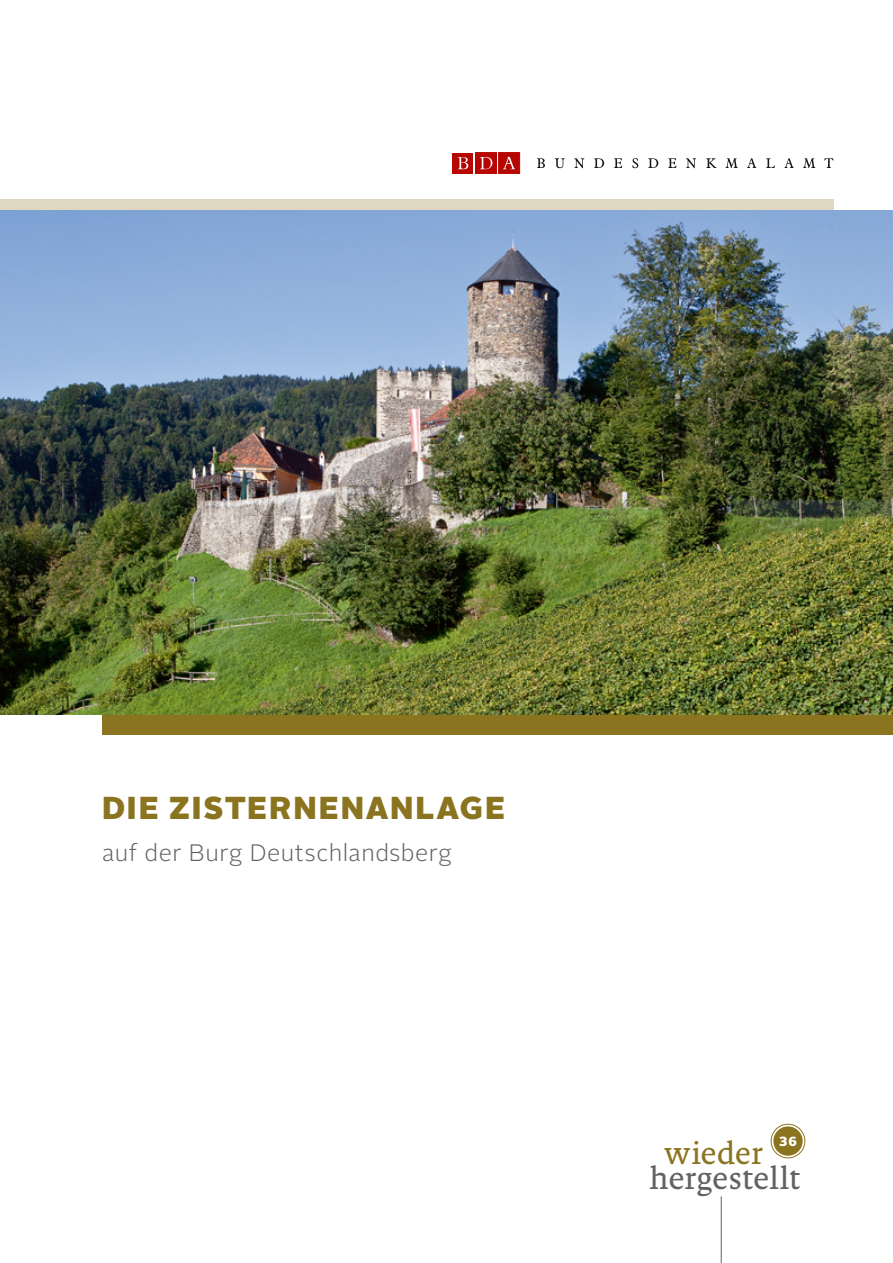
<style>
.page{position:relative;width:893px;height:1263px;background:#fff}
.page>*{position:absolute;margin:0;border:0;box-sizing:border-box;transform-origin:0 0}
.t1{font:32.7px "Malaga OT";letter-spacing:-.015em;color:#626261}
.t2{font:32.7px "Malaga OT";letter-spacing:-.015em;color:#8b7420}
.t3{font:900 31.65px "Alright Sans";letter-spacing:.06em;color:#8b7420}
.t4{font:300 23.7px "Alright Sans";letter-spacing:.02em;color:#626261}
.t5{font:900 13.35px "Alright Sans";color:#fff}
</style>
<div class="page">
<div style="left:102px;top:693px;width:791px;height:42px;background:#8b7420"></div>
<div style="left:0;top:199px;width:833px;height:32px;background:#e0d7c0"></div>
<div style="left:452px;top:153px;width:21px;height:21px;background:#b70502"></div>
<svg style="left:458px;top:157px;width:10px;height:12px"></svg>
<div style="left:499px;top:153px;width:21px;height:21px;background:#b70502;border:1px solid #b70502"></div>
<svg style="left:503px;top:157px;width:12px;height:12px"></svg>
<div style="left:475px;top:153px;width:21px;height:21px;background:#b70502"></div>
<svg style="left:480px;top:157px;width:12px;height:12px"></svg>
<svg style="left:537px;top:158px;width:8px;height:10px"></svg>
<svg style="left:555px;top:158px;width:10px;height:10px"></svg>
<svg style="left:574px;top:158px;width:10px;height:10px"></svg>
<svg style="left:594px;top:158px;width:10px;height:10px"></svg>
<svg style="left:614px;top:158px;width:8px;height:10px"></svg>
<svg style="left:632px;top:158px;width:6px;height:10px"></svg>
<svg style="left:648px;top:158px;width:10px;height:10px"></svg>
<svg style="left:668px;top:158px;width:8px;height:10px"></svg>
<svg style="left:686px;top:158px;width:10px;height:10px"></svg>
<svg style="left:706px;top:158px;width:10px;height:10px"></svg>
<svg style="left:726px;top:158px;width:12px;height:10px"></svg>
<svg style="left:747px;top:158px;width:9px;height:10px"></svg>
<svg style="left:766px;top:158px;width:9px;height:10px"></svg>
<svg style="left:784px;top:158px;width:10px;height:10px"></svg>
<svg style="left:803px;top:158px;width:12px;height:10px"></svg>
<svg style="left:824px;top:158px;width:9px;height:10px"></svg>
<div style="left:773px;top:1126px;width:30px;height:30px;background:#8b7420;border-radius:50%"></div>
<div style="left:771px;top:1124px;width:34px;height:34px;border:1px solid #8b7420;border-radius:50%"></div>
<hr style="left:721px;top:1196px;width:1px;height:67px;background:#626261">
<img style="left:0;top:210px;width:893px;height:504px">
<h2 class="t3" style="left:102px;top:785px;width:404px">DIE ZISTERNENANLAGE</h2>
<p class="t4" style="left:102px;top:837px;width:351px">auf der Burg Deutschlandsberg</p>
<h1 class="t2" style="left:664px;top:1134px;width:100px">wieder</h1>
<p class="t5" style="left:779px;top:1131px;width:20px">36</p>
<h1 class="t1" style="left:649px;top:1159px;width:153px">hergestellt</h1>
</div>
